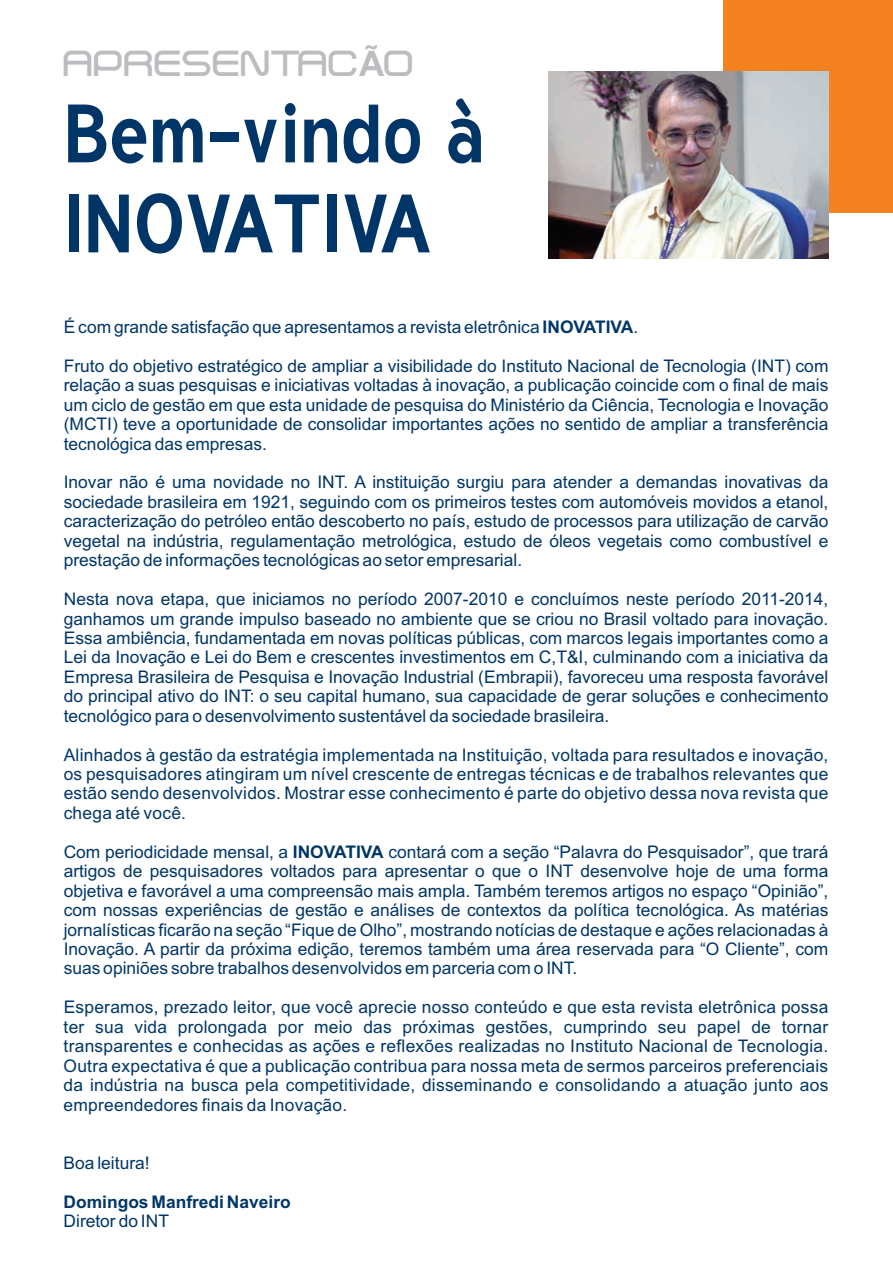
<style>
.page{position:relative;width:893px;height:1263px;background:#fff}
.page>*{position:absolute;margin:0;border:0;box-sizing:border-box;transform-origin:0 0}
.t1{font:700 81.3px/90px "Tuffy";color:#003667;scale:.92 1}
.t2{font:35.1px "Dekers Bold";color:#bcbdc0}
.t3{font:17.4px/19.5px "Arial";color:#003667;text-align:justify}
.t4{font:700 17.4px "Arial";color:#003667}
.s1{font-family:"Arial";font-weight:700}
.s2{font-weight:700}
</style>
<div class="page">
<div style="left:723px;top:0;width:170px;height:213px;background:#f58220"></div>
<img style="left:549px;top:71px;width:279px;height:187px">
<h2 class="t2" style="left:64px;top:50px;width:353px">APRESENTAC<span class="s1">Ã</span>O</h2>
<h1 class="t1" style="left:64px;top:95px;width:457px">Bem-vindo à<br>INOVATIVA</h1>
<p class="t3" style="left:64px;top:319px;width:576px">É com grande satisfação que apresentamos a revista eletrônica <span class="s2">INOVATIVA</span>.</p>
<p class="t3" style="left:64px;top:357px;width:766px">Fruto do objetivo estratégico de ampliar a visibilidade do Instituto Nacional de Tecnologia (INT) com relação a suas pesquisas e iniciativas voltadas à inovação, a publicação coincide com o final de mais um ciclo de gestão em que esta unidade de pesquisa do Ministério da Ciência, Tecnologia e Inovação (MCTI) teve a oportunidade de consolidar importantes ações no sentido de ampliar a transferência tecnológica das empresas.</p>
<p class="t3" style="left:64px;top:474px;width:766px">Inovar não é uma novidade no INT. A instituição surgiu para atender a demandas inovativas da sociedade brasileira em 1921, seguindo com os primeiros testes com automóveis movidos a etanol, caracterização do petróleo então descoberto no país, estudo de processos para utilização de carvão vegetal na indústria, regulamentação metrológica, estudo de óleos vegetais como combustível e prestação de informações tecnológicas ao setor empresarial.</p>
<p class="t3" style="left:64px;top:591px;width:766px">Nesta nova etapa, que iniciamos no período 2007-2010 e concluímos neste período 2011-2014, ganhamos um grande impulso baseado no ambiente que se criou no Brasil voltado para inovação.<br>Essa ambiência, fundamentada em novas políticas públicas, com marcos legais importantes como a Lei da Inovação e Lei do Bem e crescentes investimentos em C,T&amp;I, culminando com a iniciativa da Empresa Brasileira de Pesquisa e Inovação Industrial (Embrapii), favoreceu uma resposta favorável do principal ativo do INT: o seu capital humano, sua capacidade de gerar soluções e conhecimento tecnológico para o desenvolvimento sustentável da sociedade brasileira.</p>
<p class="t3" style="left:64px;top:746px;width:766px">Alinhados à gestão da estratégia implementada na Instituição, voltada para resultados e inovação, os pesquisadores atingiram um nível crescente de entregas técnicas e de trabalhos relevantes que estão sendo desenvolvidos. Mostrar esse conhecimento é parte do objetivo dessa nova revista que chega até você.</p>
<p class="t3" style="left:64px;top:843px;width:766px">Com periodicidade mensal, a <span class="s2">INOVATIVA</span> contará com a seção “Palavra do Pesquisador”, que trará artigos de pesquisadores voltados para apresentar o que o INT desenvolve hoje de uma forma objetiva e favorável a uma compreensão mais ampla. Também teremos artigos no espaço “Opinião”, com nossas experiências de gestão e análises de contextos da política tecnológica. As matérias jornalísticas ficarão na seção “Fique de Olho”, mostrando notícias de destaque e ações relacionadas à Inovação. A partir da próxima edição, teremos também uma área reservada para “O Cliente”, com suas opiniões sobre trabalhos desenvolvidos em parceria com o INT.</p>
<p class="t3" style="left:64px;top:999px;width:766px">Esperamos, prezado leitor, que você aprecie nosso conteúdo e que esta revista eletrônica possa ter sua vida prolongada por meio das próximas gestões, cumprindo seu papel de tornar transparentes e conhecidas as ações e reflexões realizadas no Instituto Nacional de Tecnologia.<br>Outra expectativa é que a publicação contribua para nossa meta de sermos parceiros preferenciais da indústria na busca pela competitividade, disseminando e consolidando a atuação junto aos empreendedores finais da Inovação.</p>
<p class="t3" style="left:64px;top:1154px;width:88px">Boa leitura!</p>
<p class="t4" style="left:64px;top:1195px;width:229px">Domingos Manfredi Naveiro</p>
<p class="t3" style="left:64px;top:1213px;width:107px">Diretor do INT</p>
</div>
